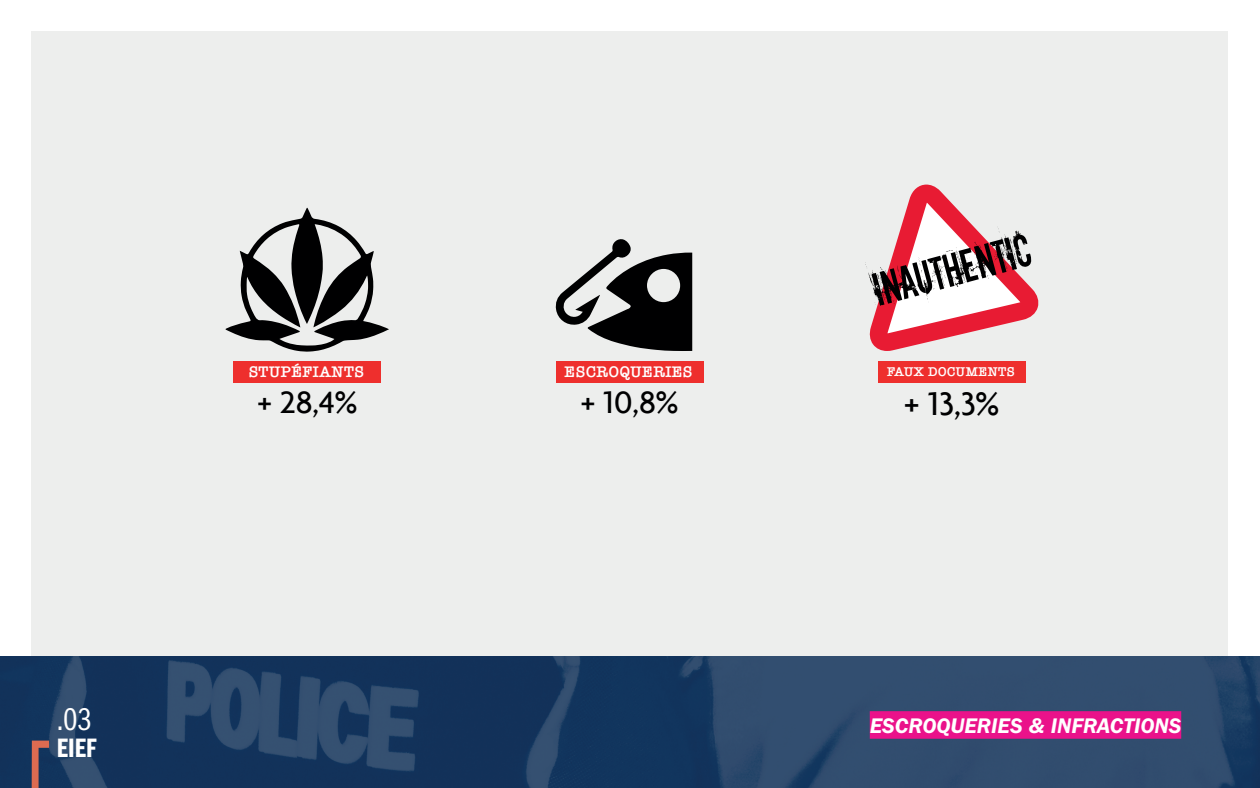
<style>
.page{position:relative;width:1260px;height:788px;background:#fff}
.page>*{position:absolute;margin:0;border:0;box-sizing:border-box;transform-origin:0 0}
.t1{font:500 35px "Agenda";color:#000001}
.t2{font:500 33.25px "Agenda";color:#000001}
.t3{font:32.46px "ITC Franklin Gothic Std Bk Cp";color:#fff}
.t4{font:27.56px "ITC Franklin Gothic Std Dm Cp";color:#fff}
.t5{font:italic 600 21.88px "ITC Franklin Gothic Std";color:#fff}
.t6{font:600 15.84px "American Typewriter";letter-spacing:.03em;color:#fff}
.t7{font:600 13.12px "American Typewriter";letter-spacing:.03em;color:#fff}
</style>
<div class="page">
<div style="left:32px;top:32px;width:1196px;height:724px;background:#edeeed"></div>
<img style="left:0;top:656px;width:1260px;height:132px">
<svg style="left:32px;top:740px;width:17px;height:48px"></svg>
<div style="left:870px;top:711px;width:311px;height:27px;background:#ea128a"></div>
<div style="left:234px;top:361px;width:147px;height:21px;background:#ee2f2d"></div>
<div style="left:556px;top:361px;width:147px;height:21px;background:#ee2f2d"></div>
<div style="left:878px;top:361px;width:147px;height:21px;background:#ee2f2d"></div>
<svg style="left:226px;top:208px;width:163px;height:144px"></svg>
<svg style="left:555px;top:239px;width:137px;height:112px"></svg>
<svg style="left:865px;top:184px;width:174px;height:167px"></svg>
<h3 class="t3" style="left:57px;top:701px;width:36px">.03</h3>
<p class="t4" style="left:57px;top:733px;width:41px">EIEF</p>
<p class="t6" style="left:249px;top:360px;width:117px">STUPÉFIANTS</p>
<h2 class="t2" style="left:257px;top:382px;width:102px">+ 28,4%</h2>
<p class="t6" style="left:565px;top:360px;width:130px">ESCROQUERIES</p>
<h2 class="t2" style="left:580px;top:382px;width:100px">+ 10,8%</h2>
<p class="t7" style="left:887px;top:361px;width:129px">FAUX DOCUMENTS</p>
<h1 class="t1" style="left:904px;top:382px;width:97px">+ 13,3%</h1>
<p class="t5" style="left:870px;top:713px;width:313px">ESCROQUERIES &amp; INFRACTIONS</p>
</div>
